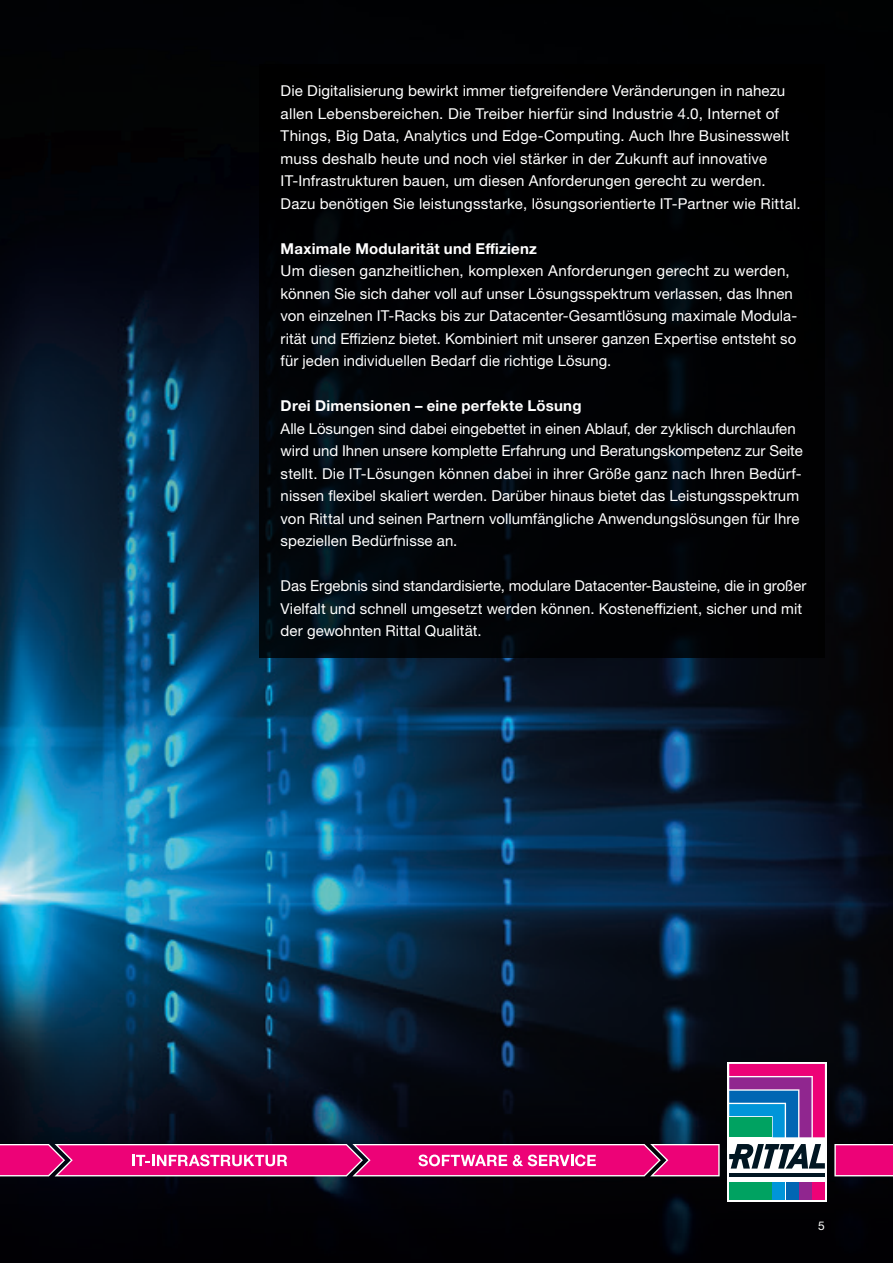
<style>
.page{position:relative;width:893px;height:1263px;background:#fff}
.page>*{position:absolute;margin:0;border:0;box-sizing:border-box;transform-origin:0 0}
.t1{font:15px/22.5px "Neue Helvetica For Rittal";letter-spacing:.005em;color:#fff}
.t2{font:700 15px "Neue Helvetica For Rittal";letter-spacing:.015em;color:#fff}
.t3{font:12px "Neue Helvetica For Rittal";color:#fff}
</style>
<div class="page">
<img style="left:0;top:0;width:893px;height:1263px">
<div style="left:259px;top:64px;width:566px;height:594px;background:#000"></div>
<svg style="left:834px;top:1144px;width:59px;height:32px"></svg>
<svg style="left:0;top:1144px;width:720px;height:32px"></svg>
<svg style="left:727px;top:1062px;width:100px;height:139px"></svg>
<div style="left:729px;top:1182px;width:42px;height:17px;background:#00a261"></div>
<div style="left:773px;top:1182px;width:12px;height:17px;background:#0095d9"></div>
<div style="left:786px;top:1182px;width:12px;height:17px;background:#0166b3"></div>
<div style="left:799px;top:1182px;width:12px;height:17px;background:#90268f"></div>
<svg style="left:729px;top:1064px;width:96px;height:73px"></svg>
<div style="left:813px;top:1182px;width:12px;height:17px;background:#ed0277"></div>
<hr style="left:729px;top:1173px;width:96px;height:3px;background:#011622">
<svg style="left:729px;top:1144px;width:96px;height:24px"></svg>
<p class="t1" style="left:281px;top:80px;width:521px">Die Digitalisierung bewirkt immer tiefgreifendere Veränderungen in nahezu allen Lebensbereichen. Die Treiber hierfür sind Industrie 4.0, Internet of Things, Big Data, Analytics und Edge-Computing. Auch Ihre Businesswelt muss deshalb heute und noch viel stärker in der Zukunft auf innovative IT-Infrastrukturen bauen, um diesen Anforderungen gerecht zu werden.<br>Dazu benötigen Sie leistungsstarke, lösungsorientierte IT-Partner wie Rittal.</p>
<p class="t2" style="left:281px;top:239px;width:258px">Maximale Modularität und Effizienz</p>
<p class="t1" style="left:281px;top:260px;width:518px">Um diesen ganzheitlichen, komplexen Anforderungen gerecht zu werden, können Sie sich daher voll auf unser Lösungsspektrum verlassen, das Ihnen von einzelnen IT-Racks bis zur Datacenter-Gesamtlösung maximale Modula&shy;rität und Effizienz bietet. Kombiniert mit unserer ganzen Expertise entsteht so für jeden individuellen Bedarf die richtige Lösung.</p>
<p class="t2" style="left:281px;top:397px;width:302px">Drei Dimensionen – eine perfekte Lösung</p>
<p class="t1" style="left:281px;top:417px;width:524px">Alle Lösungen sind dabei eingebettet in einen Ablauf, der zyklisch durchlaufen wird und Ihnen unsere komplette Erfahrung und Beratungskompetenz zur Seite stellt. Die IT-Lösungen können dabei in ihrer Größe ganz nach Ihren Bedürf&shy;nissen flexibel skaliert werden. Darüber hinaus bietet das Leistungsspektrum von Rittal und seinen Partnern vollumfängliche Anwendungslösungen für Ihre speziellen Bedürfnisse an.</p>
<p class="t1" style="left:281px;top:575px;width:527px">Das Ergebnis sind standardisierte, modulare Datacenter-Bausteine, die in großer<br>Vielfalt und schnell umgesetzt werden können. Kosteneffizient, sicher und mit der gewohnten Rittal Qualität.</p>
<p class="t3" style="left:818px;top:1218px;width:8px">5</p>
</div>
